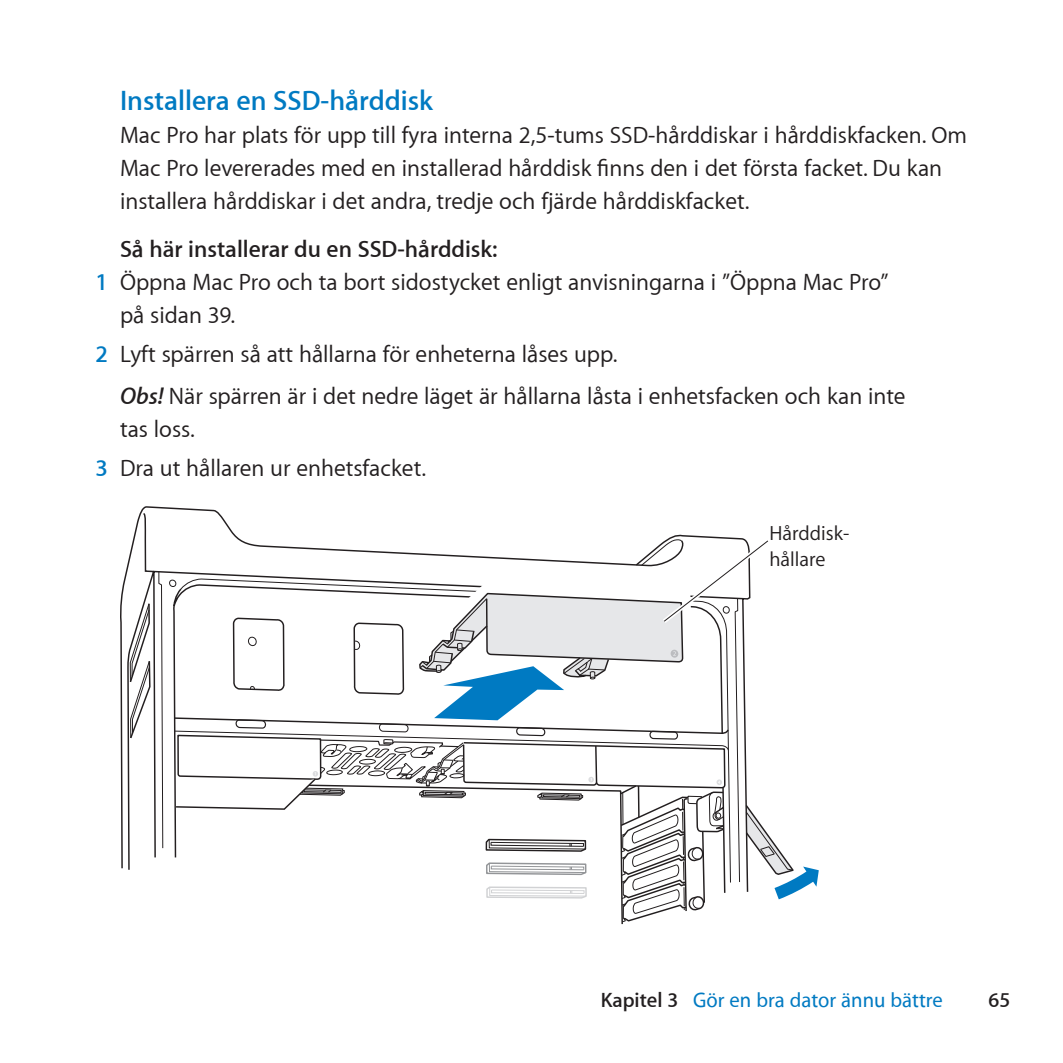
<style>
.page{position:relative;width:1063px;height:1063px;background:#fff}
.page>*{position:absolute;margin:0;border:0;box-sizing:border-box;transform-origin:0 0}
.t1{font:600 28.5px "Myriad Set";color:#007ac2}
.t2{font:24px/33px "Myriad Set Text";color:#231f20}
.t3{font:600 24px "Myriad Set";color:#231f20}
.t4{font:500 21px "Myriad Set";color:#007ac2}
.t5{font:600 21px "Myriad Set";color:#231f20}
.t6{font:20.7px/26.4px "Myriad Set Text";color:#231f20}
.s1{font-family:"Myriad Set";font-weight:600;color:#007ac2}
.s2{font-family:"Myriad Set";font-weight:600;font-style:italic}
.s3{font-weight:600;color:#231f20}
</style>
<div class="page">
<svg style="left:120px;top:507px;width:562px;height:363px"></svg>
<svg style="left:129px;top:602px;width:22px;height:138px"></svg>
<svg style="left:169px;top:535px;width:650px;height:390px"></svg>
<div style="left:368px;top:770px;width:17px;height:6px;border:1px solid #231f20;border-radius:50%"></div>
<p class="t1" style="left:120px;top:83px;width:315px">Installera en SSD-hårddisk</p>
<p class="t2" style="left:120px;top:118px;width:849px">Mac Pro har plats för upp till fyra interna 2,5-tums SSD-hårddiskar i hårddiskfacken. Om<br>Mac Pro levererades med en installerad hårddisk finns den i det första facket. Du kan installera hårddiskar i det andra, tredje och fjärde hårddiskfacket.</p>
<p class="t3" style="left:120px;top:234px;width:379px">Så här installerar du en SSD-hårddisk:</p>
<p class="t2" style="left:120px;top:265px;width:770px;text-indent:-24px"><span class="s1">1</span> Öppna Mac Pro och ta bort sidostycket enligt anvisningarna i ”Öppna Mac Pro” på sidan 39.</p>
<p class="t2" style="left:120px;top:333px;width:787px;line-height:42px;text-indent:-24px"><span class="s1">2</span> Lyft spärren så att hållarna för enheterna låses upp.<br><span class="s2">Obs!</span> När spärren är i det nedre läget är hållarna låsta i enhetsfacken och kan inte</p>
<p class="t2" style="left:96px;top:409px;width:332px;line-height:39px;text-indent:24px">tas loss.<br><span class="s1">3</span> Dra ut hållaren ur enhetsfacket.</p>
<p class="t6" style="left:769px;top:519px;width:81px">Hårddisk&shy;hållare</p>
<p class="t4" style="left:601px;top:987px;width:344px"><span class="s3">Kapitel 3</span> Gör en bra dator ännu bättre</p>
<p class="t5" style="left:989px;top:987px;width:23px">65</p>
</div>
